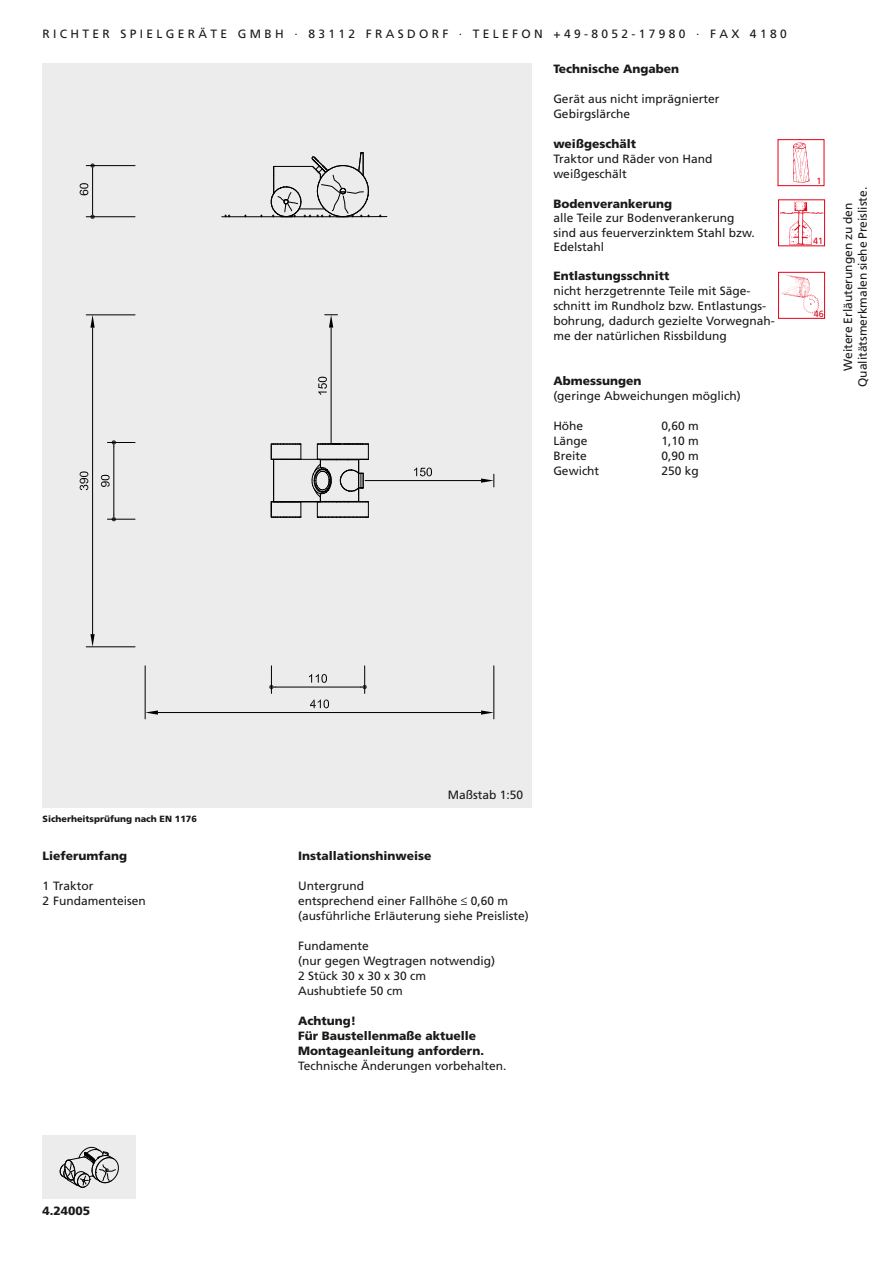
<style>
.page{position:relative;width:893px;height:1263px;background:#fff}
.page>*{position:absolute;margin:0;border:0;box-sizing:border-box;transform-origin:0 0}
.t1{font:12px/15px "Frutiger LT";color:#1a1a18}
.t2{font:900 12px/15px "Frutiger LT";color:#1a1a18}
.t3{font:12px "Frutiger LT";letter-spacing:.28em;color:#1a1a18}
.t4{font:900 9px "Frutiger LT";color:#1a1a18}
.t5{font:9px "Frutiger LT";color:#e30018}
.s1{font-family:"Script MT Bold"}
</style>
<div class="page">
<div style="left:778px;top:139px;width:46px;height:47px;border:1px solid #e30018"></div>
<img style="left:793px;top:142px;width:17px;height:41px">
<div style="left:778px;top:199px;width:47px;height:47px;border:1px solid #e30018"></div>
<img style="left:780px;top:200px;width:44px;height:47px">
<div style="left:778px;top:272px;width:47px;height:47px;border:1px solid #e30018"></div>
<img style="left:782px;top:274px;width:37px;height:39px">
<div style="left:43px;top:64px;width:488px;height:744px;background:#ececed"></div>
<div style="left:43px;top:1135px;width:93px;height:64px;background:#ececed"></div>
<svg style="left:60px;top:1147px;width:59px;height:41px"></svg>
<svg style="left:270px;top:443px;width:99px;height:75px"></svg>
<hr style="left:86px;top:314px;width:49px;height:1px;background:#000">
<hr style="left:86px;top:646px;width:49px;height:1px;background:#000">
<hr style="left:92px;top:328px;width:1px;height:306px;background:#000">
<svg style="left:90px;top:315px;width:5px;height:13px"></svg>
<svg style="left:90px;top:634px;width:5px;height:13px"></svg>
<svg style="left:80px;top:471px;width:8px;height:19px"></svg>
<hr style="left:222px;top:216px;width:117px;height:1px;background:#000">
<svg style="left:224px;top:214px;width:7px;height:4px"></svg>
<hr style="left:339px;top:216px;width:48px;height:1px;background:#000">
<svg style="left:270px;top:152px;width:100px;height:66px"></svg>
<hr style="left:331px;top:328px;width:1px;height:116px;background:#000">
<svg style="left:325px;top:314px;width:12px;height:14px"></svg>
<svg style="left:318px;top:377px;width:9px;height:18px"></svg>
<hr style="left:365px;top:480px;width:116px;height:1px;background:#000">
<svg style="left:481px;top:474px;width:13px;height:13px"></svg>
<svg style="left:414px;top:468px;width:18px;height:8px"></svg>
<hr style="left:276px;top:687px;width:84px;height:1px;background:#000">
<svg style="left:269px;top:666px;width:7px;height:27px"></svg>
<svg style="left:360px;top:666px;width:7px;height:27px"></svg>
<svg style="left:309px;top:674px;width:18px;height:9px"></svg>
<hr style="left:113px;top:447px;width:1px;height:68px;background:#000">
<svg style="left:107px;top:440px;width:28px;height:7px"></svg>
<svg style="left:107px;top:515px;width:28px;height:6px"></svg>
<svg style="left:101px;top:475px;width:9px;height:12px"></svg>
<hr style="left:145px;top:666px;width:1px;height:53px;background:#000">
<hr style="left:493px;top:666px;width:1px;height:53px;background:#000">
<hr style="left:158px;top:712px;width:323px;height:1px;background:#000">
<svg style="left:145px;top:710px;width:13px;height:5px"></svg>
<svg style="left:481px;top:710px;width:13px;height:5px"></svg>
<svg style="left:310px;top:699px;width:19px;height:9px"></svg>
<hr style="left:86px;top:165px;width:49px;height:1px;background:#000">
<hr style="left:86px;top:216px;width:49px;height:1px;background:#000">
<hr style="left:92px;top:170px;width:1px;height:42px;background:#000">
<svg style="left:90px;top:163px;width:5px;height:7px"></svg>
<svg style="left:90px;top:212px;width:5px;height:7px"></svg>
<svg style="left:80px;top:183px;width:8px;height:12px"></svg>
<p class="t3" style="left:43px;top:27px;width:746px">RICHTER SPIELGERÄTE GMBH · 83112 FRASDORF · TELEFON +49-8052-17980 · FAX 4180</p>
<p class="t2" style="left:553px;top:62px;width:127px">Technische Angaben</p>
<p class="t1" style="left:553px;top:92px;width:168px">Gerät aus nicht imprägnierter<br>Gebirgslärche</p>
<p class="t2" style="left:553px;top:137px;width:84px">weißgeschält</p>
<p class="t1" style="left:553px;top:152px;width:161px">Traktor und Räder von Hand weißgeschält</p>
<p class="t2" style="left:553px;top:196px;width:120px">Bodenverankerung</p>
<p class="t1" style="left:553px;top:211px;width:203px;line-height:14.4px">alle Teile zur Bodenverankerung sind aus feuerverzinktem Stahl bzw.<br>Edelstahl</p>
<p class="t2" style="left:553px;top:269px;width:118px">Entlastungsschnitt</p>
<p class="t1" style="left:553px;top:284px;width:223px">nicht herzgetrennte Teile mit Säge&shy;schnitt im Rundholz bzw. Entlastungs&shy;bohrung, dadurch gezielte Vorwegnah&shy;me der natürlichen Rissbildung</p>
<p class="t2" style="left:553px;top:374px;width:90px">Abmessungen</p>
<p class="t1" style="left:553px;top:389px;width:189px">(geringe Abweichungen möglich)</p>
<p class="t1" style="left:553px;top:419px;width:31px">Höhe</p>
<p class="t1" style="left:661px;top:419px;width:39px">0,60 m</p>
<p class="t1" style="left:553px;top:434px;width:36px">Länge</p>
<p class="t1" style="left:661px;top:434px;width:39px">1,10 m</p>
<p class="t1" style="left:553px;top:449px;width:35px">Breite</p>
<p class="t1" style="left:661px;top:449px;width:39px">0,90 m</p>
<p class="t1" style="left:553px;top:464px;width:47px">Gewicht</p>
<p class="t1" style="left:661px;top:464px;width:39px">250 kg</p>
<p class="t5" style="left:817px;top:176px;width:7px">1</p>
<p class="t5" style="left:813px;top:236px;width:12px">41</p>
<p class="t5" style="left:814px;top:309px;width:12px">46</p>
<p class="t1" style="left:841px;top:387px;width:202px;line-height:14.4px;text-align:center;rotate:-90deg">Weitere Erläuterungen zu den<br>Qualitätsmerkmalen siehe Preisliste.</p>
<p class="t4" style="left:43px;top:813px;width:156px">Sicherheitsprüfung nach EN 1176</p>
<p class="t2" style="left:43px;top:849px;width:86px">Lieferumfang</p>
<p class="t1" style="left:43px;top:879px;width:105px">1 Traktor<br>2 Fundamenteisen</p>
<p class="t2" style="left:43px;top:1203px;width:49px">4.24005</p>
<p class="t1" style="left:448px;top:788px;width:77px">Maßstab 1:50</p>
<p class="t2" style="left:298px;top:849px;width:135px">Installationshinweise</p>
<p class="t1" style="left:298px;top:879px;width:232px">Untergrund<br>entsprechend einer Fallhöhe <span class="s1">≤</span> 0,60 m (ausführliche Erläuterung siehe Preisliste)</p>
<p class="t1" style="left:298px;top:939px;width:198px">Fundamente<br>(nur gegen Wegtragen notwendig)<br>2 Stück 30 x 30 x 30 cm<br>Aushubtiefe 50 cm</p>
<p class="t2" style="left:298px;top:1014px;width:188px">Achtung!<br>Für Baustellenmaße aktuelle<br>Montageanleitung anfordern.</p>
<p class="t1" style="left:298px;top:1059px;width:210px">Technische Änderungen vorbehalten.</p>
</div>
